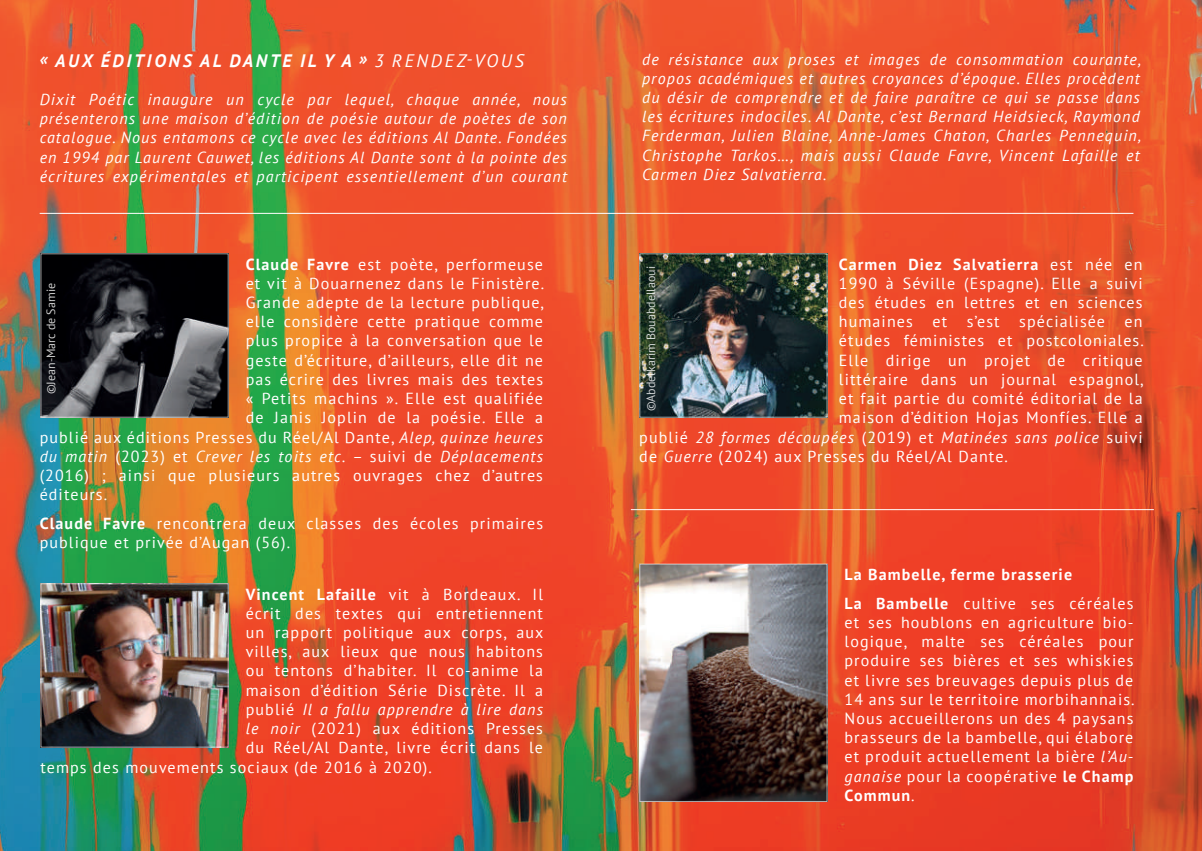
<style>
.page{position:relative;width:1202px;height:851px;background:#fff}
.page>*{position:absolute;margin:0;border:0;box-sizing:border-box;transform-origin:0 0}
.t1{font:italic 700 18px "PT Sans";letter-spacing:.15em;color:#fff}
.t2{font:16px/19.2px "PT Sans";letter-spacing:.07em;color:#fff}
.t3{font:italic 16px/19.2px "PT Sans";letter-spacing:.07em;color:#fff;text-align:justify}
.t4{font:700 16px/28.8px "PT Sans";letter-spacing:.07em;color:#fff}
.t5{font:12px "PT Sans";color:#fff}
.s1{font-weight:400}
.s2{font-weight:700}
.s3{font-style:italic}
.s4{font-style:normal}
</style>
<div class="page">
<img style="left:0;top:1px;width:1202px;height:849px">
<img style="left:42px;top:255px;width:185px;height:160px">
<hr style="left:40px;top:213px;width:1093px;height:1px;background:#fff">
<img style="left:42px;top:585px;width:185px;height:160px">
<img style="left:641px;top:255px;width:184px;height:160px">
<div style="left:642px;top:262px;width:29px;height:164px;background:#231f20;opacity:.75"></div>
<hr style="left:631px;top:509px;width:523px;height:1px;background:#fff">
<img style="left:641px;top:565px;width:184px;height:234px">
<div style="left:639px;top:563px;width:188px;height:238px;border:1px solid #fff"></div>
<p class="t1" style="left:40px;top:48px;width:486px">« AUX ÉDITIONS AL DANTE IL Y A » <span class="s1">3 RENDEZ-VOUS</span></p>
<p class="t3" style="left:40px;top:89px;width:529px">Dixit Poétic inaugure un cycle par lequel, chaque année, nous présenterons une maison d’édition de poésie autour de poètes de son catalogue. Nous entamons ce cycle avec les éditions Al Dante. Fondées en 1994 par Laurent Cauwet, les éditions Al Dante sont à la pointe des écritures expérimentales et participent essentiellement d’un courant</p>
<p class="t2" style="left:246px;top:254px;width:299px"><span class="s2">Claude Favre</span> est poète, performeuse</p>
<p class="t2" style="left:246px;top:273px;width:300px">et vit à Douarnenez dans le Finistère.</p>
<p class="t2" style="left:246px;top:292px;width:300px">Grande adepte de la lecture publique,</p>
<p class="t2" style="left:246px;top:311px;width:299px">elle considère cette pratique comme</p>
<p class="t2" style="left:246px;top:331px;width:299px">plus propice à la conversation que le</p>
<p class="t2" style="left:246px;top:350px;width:299px">geste d’écriture, d’ailleurs, elle dit ne</p>
<p class="t2" style="left:246px;top:369px;width:299px">pas écrire des livres mais des textes</p>
<p class="t2" style="left:246px;top:388px;width:299px">« Petits machins ». Elle est qualifiée</p>
<p class="t2" style="left:246px;top:407px;width:299px">de Janis Joplin de la poésie. Elle a</p>
<p class="t2" style="left:40px;top:427px;width:505px">publié aux éditions Presses du Réel/Al Dante, <span class="s3">Alep, quinze heures</span></p>
<p class="t3" style="left:40px;top:446px;width:505px">du matin <span class="s4">(2023) et</span> Crever les toits etc. <span class="s4">– suivi de</span> Déplacements</p>
<p class="t2" style="left:40px;top:465px;width:505px">(2016) ; ainsi que plusieurs autres ouvrages chez d’autres</p>
<p class="t2" style="left:40px;top:484px;width:69px">éditeurs.</p>
<p class="t2" style="left:40px;top:513px;width:505px"><span class="s2">Claude Favre</span> rencontrera deux classes des écoles primaires publique et privée d’Augan (56).</p>
<p class="t5" style="left:43px;top:394px;width:113px;rotate:-90deg">©Jean-Marc de Samie</p>
<p class="t4" style="left:246px;top:579px;width:299px">Vincent Lafaille <span class="s1">vit à Bordeaux. Il</span></p>
<p class="t2" style="left:246px;top:603px;width:299px">écrit des textes qui entretiennent</p>
<p class="t2" style="left:246px;top:622px;width:299px">un rapport politique aux corps, aux</p>
<p class="t2" style="left:246px;top:641px;width:299px">villes, aux lieux que nous habitons</p>
<p class="t2" style="left:246px;top:660px;width:299px">ou tentons d’habiter. Il co-anime la</p>
<p class="t2" style="left:246px;top:680px;width:299px">maison d’édition Série Discrète. Il a</p>
<p class="t3" style="left:246px;top:699px;width:299px"><span class="s4">publié</span> Il a fallu apprendre à lire dans</p>
<p class="t2" style="left:246px;top:718px;width:299px"><span class="s3">le noir</span> (2021) aux éditions Presses</p>
<p class="t2" style="left:246px;top:737px;width:299px">du Réel/Al Dante, livre écrit dans le</p>
<p class="t2" style="left:40px;top:756px;width:393px">temps des mouvements sociaux (de 2016 à 2020).</p>
<p class="t3" style="left:642px;top:49px;width:501px">de résistance aux proses et images de consommation courante, propos académiques et autres croyances d’époque. Elles procèdent du désir de comprendre et de faire paraître ce qui se passe dans les écritures indociles. Al Dante, c’est Bernard Heidsieck, Raymond Ferderman, Julien Blaine, Anne-James Chaton, Charles Pennequin, Christophe Tarkos…, mais aussi Claude Favre, Vincent Lafaille et Carmen Diez Salvatierra.</p>
<p class="t4" style="left:839px;top:249px;width:305px">Carmen Diez Salvatierra <span class="s1">est née en</span></p>
<p class="t2" style="left:839px;top:273px;width:305px">1990 à Séville (Espagne). Elle a suivi</p>
<p class="t2" style="left:839px;top:292px;width:305px">des études en lettres et en sciences</p>
<p class="t2" style="left:839px;top:311px;width:305px">humaines et s’est spécialisée en</p>
<p class="t2" style="left:839px;top:331px;width:307px">études féministes et postcoloniales.</p>
<p class="t2" style="left:839px;top:350px;width:305px">Elle dirige un projet de critique</p>
<p class="t2" style="left:839px;top:369px;width:306px">littéraire dans un journal espagnol,</p>
<p class="t2" style="left:839px;top:388px;width:305px">et fait partie du comité éditorial de la</p>
<p class="t2" style="left:839px;top:407px;width:305px">maison d’édition Hojas Monfíes. Elle a</p>
<p class="t3" style="left:639px;top:427px;width:505px"><span class="s4">publié</span> 28 formes découpées <span class="s4">(2019) et</span> Matinées sans police <span class="s4">suivi</span></p>
<p class="t2" style="left:639px;top:446px;width:370px">de <span class="s3">Guerre</span> (2024) aux Presses du Réel/Al Dante.</p>
<p class="t5" style="left:643px;top:411px;width:147px;rotate:-90deg">©Abdelkarim Bouabdellaoui</p>
<p class="t4" style="left:844px;top:559px;width:290px">La Bambelle, ferme brasserie<br>La Bambelle <span class="s1">cultive ses céréales</span></p>
<p class="t2" style="left:844px;top:612px;width:292px;text-align:justify">et ses houblons en agriculture bio&shy;logique, malte ses céréales pour produire ses bières et ses whiskies et livre ses breuvages depuis plus de 14 ans sur le territoire morbihannais.<br>Nous accueillerons un des 4 paysans brasseurs de la bambelle, qui élabore et produit actuellement la bière <span class="s3">l’Au&shy;ganaise</span> pour la coopérative <span class="s2">le Champ Commun</span>.</p>
</div>
